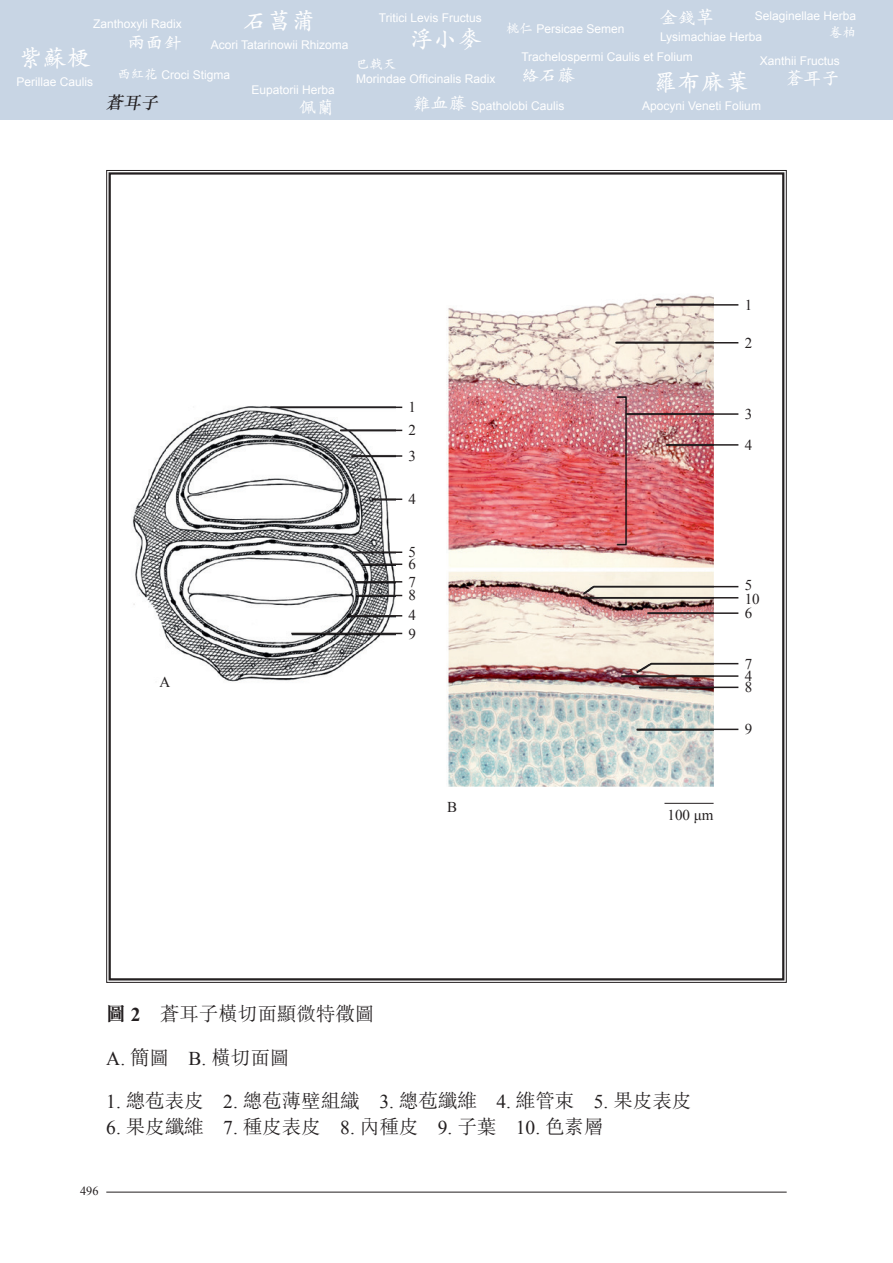
<style>
.page{position:relative;width:893px;height:1263px;background:#fff}
.page>*{position:absolute;margin:0;border:0;box-sizing:border-box;transform-origin:0 0}
.t1{font:600 24px "M Kai HK";color:#fff}
.t2{font:300 19.5px "M Sung HK";color:#231f20}
.t3{font:600 18px "M Kai HK";color:#fff}
.t4{font:italic 500 17.25px "M Sung HK";color:#231f20}
.t5{font:15px/11.9px "Times New Roman";color:#231f20}
.t6{font:600 13.5px "M Kai HK";color:#fff}
.t7{font:12.3px "Times New Roman";color:#231f20}
.t8{font:12px "Arial";color:#fff}
.s1{font-family:"M Kai HK";font-weight:600;font-size:13.5px}
.s2{font-family:"M Kai HK";font-weight:600;font-size:18px}
.s3{font-weight:700}
.s4{font-family:"Times New Roman";font-weight:700}
.s5{font-family:"Times New Roman";font-weight:400}
</style>
<div class="page">
<div style="left:0;top:0;width:893px;height:119px;background:#c8d5e4"></div>
<hr style="left:106px;top:1192px;width:681px;height:1px;background:#231f20">
<svg style="left:106px;top:170px;width:681px;height:813px"></svg>
<img style="left:447px;top:283px;width:267px;height:503px">
<img style="left:125px;top:396px;width:270px;height:293px">
<hr style="left:353px;top:551px;width:49px;height:2px;background:#231f20">
<hr style="left:363px;top:563px;width:39px;height:2px;background:#231f20">
<hr style="left:355px;top:581px;width:47px;height:2px;background:#231f20">
<hr style="left:357px;top:595px;width:45px;height:1px;background:#231f20">
<hr style="left:349px;top:615px;width:53px;height:1px;background:#231f20">
<hr style="left:291px;top:633px;width:111px;height:1px;background:#231f20">
<hr style="left:270px;top:407px;width:132px;height:1px;background:#231f20">
<hr style="left:340px;top:430px;width:62px;height:1px;background:#231f20">
<hr style="left:351px;top:455px;width:51px;height:2px;background:#231f20">
<hr style="left:372px;top:498px;width:30px;height:2px;background:#231f20">
<hr style="left:656px;top:304px;width:82px;height:2px;background:#231f20">
<hr style="left:615px;top:342px;width:123px;height:1px;background:#231f20">
<hr style="left:626px;top:413px;width:112px;height:2px;background:#231f20">
<hr style="left:666px;top:444px;width:72px;height:2px;background:#231f20">
<svg style="left:582px;top:585px;width:158px;height:11px;background:#d3cec3"></svg>
<svg style="left:635px;top:662px;width:105px;height:12px"></svg>
<hr style="left:584px;top:597px;width:154px;height:1px;background:#231f20">
<hr style="left:621px;top:675px;width:117px;height:2px;background:#231f20">
<hr style="left:639px;top:687px;width:99px;height:1px;background:#231f20">
<hr style="left:637px;top:729px;width:101px;height:1px;background:#231f20">
<hr style="left:647px;top:612px;width:91px;height:2px;background:#231f20">
<hr style="left:664px;top:803px;width:50px;height:1px;background:#231f20">
<p class="t1" style="left:244px;top:4px;width:73px">石菖蒲</p>
<p class="t8" style="left:211px;top:37px;width:139px">Acori Tatarinowii Rhizoma</p>
<p class="t8" style="left:93px;top:16px;width:90px">Zanthoxyli Radix</p>
<p class="t3" style="left:128px;top:30px;width:55px">兩面針</p>
<p class="t1" style="left:19px;top:41px;width:73px">紫蘇梗</p>
<p class="t8" style="left:16px;top:74px;width:78px">Perillae Caulis</p>
<p class="t8" style="left:117px;top:67px;width:114px"><span class="s1">西紅花</span> Croci Stigma</p>
<p class="t8" style="left:252px;top:82px;width:85px">Eupatorii Herba</p>
<p class="t3" style="left:299px;top:95px;width:37px">佩蘭</p>
<p class="t4" style="left:106px;top:91px;width:57px">蒼耳子</p>
<p class="t8" style="left:379px;top:10px;width:104px">Tritici Levis Fructus</p>
<p class="t1" style="left:410px;top:22px;width:73px">浮小麥</p>
<p class="t8" style="left:506px;top:21px;width:120px"><span class="s1">桃仁</span> Persicae Semen</p>
<p class="t3" style="left:660px;top:5px;width:55px">金錢草</p>
<p class="t8" style="left:660px;top:29px;width:104px">Lysimachiae Herba</p>
<p class="t8" style="left:755px;top:8px;width:103px">Selaginellae Herba</p>
<p class="t6" style="left:829px;top:23px;width:28px">卷柏</p>
<p class="t8" style="left:521px;top:49px;width:173px">Trachelospermi Caulis et Folium</p>
<p class="t3" style="left:521px;top:63px;width:55px">絡石藤</p>
<p class="t8" style="left:760px;top:52px;width:82px">Xanthii Fructus</p>
<p class="t3" style="left:786px;top:66px;width:55px">蒼耳子</p>
<p class="t6" style="left:356px;top:54px;width:42px">巴戟天</p>
<p class="t8" style="left:356px;top:71px;width:141px">Morindae Officinalis Radix</p>
<p class="t1" style="left:654px;top:65px;width:97px">羅布麻葉</p>
<p class="t8" style="left:642px;top:98px;width:120px">Apocyni Veneti Folium</p>
<p class="t8" style="left:413px;top:98px;width:153px"><span class="s2">雞血藤</span> Spatholobi Caulis</p>
<p class="t5" style="left:159px;top:675px;width:12px">A</p>
<p class="t5" style="left:409px;top:395px;width:9px;line-height:23.1px">1<br>2</p>
<p class="t5" style="left:409px;top:450px;width:9px">3</p>
<p class="t5" style="left:409px;top:493px;width:9px">4</p>
<p class="t5" style="left:409px;top:546px;width:9px">5<br>6</p>
<p class="t5" style="left:409px;top:574px;width:9px;line-height:13.6px">7<br>8</p>
<p class="t5" style="left:409px;top:606px;width:9px;line-height:18.3px">4<br>9</p>
<p class="t5" style="left:447px;top:801px;width:12px">B</p>
<p class="t5" style="left:745px;top:299px;width:9px">1</p>
<p class="t5" style="left:745px;top:336px;width:9px">2</p>
<p class="t5" style="left:745px;top:398px;width:9px;line-height:30.9px">3<br>4</p>
<p class="t5" style="left:668px;top:809px;width:47px">100 μm</p>
<p class="t5" style="left:745px;top:579px;width:9px">5</p>
<p class="t5" style="left:745px;top:593px;width:16px">10</p>
<p class="t5" style="left:745px;top:607px;width:9px">6</p>
<p class="t5" style="left:745px;top:658px;width:9px">7</p>
<p class="t5" style="left:745px;top:670px;width:9px;line-height:11.2px">4<br>8</p>
<p class="t5" style="left:745px;top:723px;width:9px">9</p>
<p class="t2" style="left:106px;top:1000px;width:270px"><span class="s3">圖</span> <span class="s4">2</span> 蒼耳子橫切面顯微特徵圖</p>
<p class="t2" style="left:106px;top:1044px;width:185px"><span class="s5">A.</span> 簡圖 <span class="s5">B.</span> 橫切面圖</p>
<p class="t2" style="left:106px;top:1087px;width:587px"><span class="s5">1.</span> 總苞表皮 <span class="s5">2.</span> 總苞薄壁組織 <span class="s5">3.</span> 總苞纖維 <span class="s5">4.</span> 維管束 <span class="s5">5.</span> 果皮表皮</p>
<p class="t2" style="left:106px;top:1113px;width:499px"><span class="s5">6.</span> 果皮纖維 <span class="s5">7.</span> 種皮表皮 <span class="s5">8.</span> 內種皮 <span class="s5">9.</span> 子葉 <span class="s5">10.</span> 色素層</p>
<p class="t7" style="left:80px;top:1182px;width:20px">496</p>
</div>
